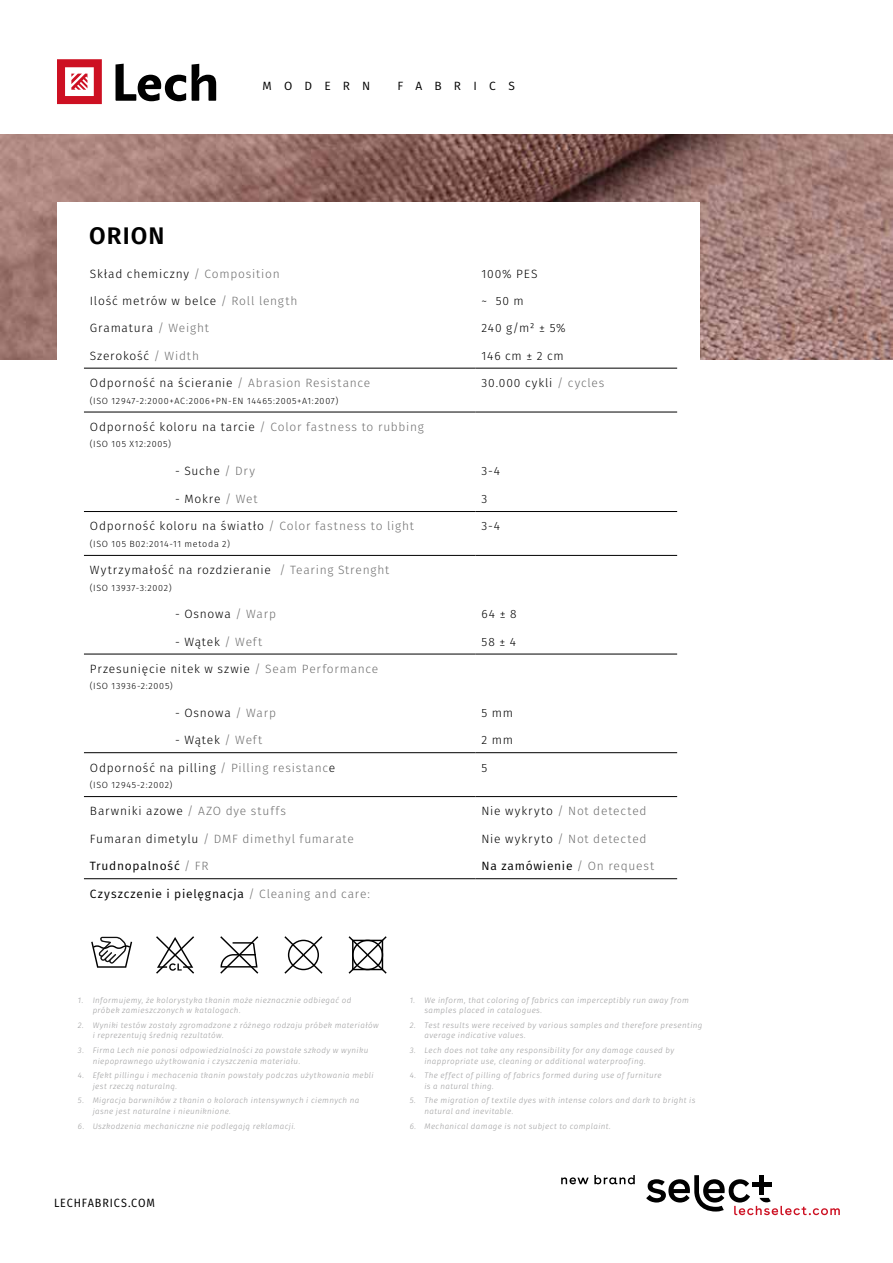
<style>
.page{position:relative;width:893px;height:1263px;background:#fff}
.page>*{position:absolute;margin:0;border:0;box-sizing:border-box;transform-origin:0 0}
.t1{font:600 24px "Fira Sans";letter-spacing:.045em;color:#000}
.t2{font:300 12px "Fira Sans";letter-spacing:.065em;color:#000}
.t3{font:12px "Fira Sans";letter-spacing:.065em;color:#000}
.t4{font:300 12px "Fira Sans";letter-spacing:.07em;color:#6e6e6e}
.t5{font:12px "Fira Sans Condensed";letter-spacing:.075em;color:#000}
.t6{font:12px "Fira Sans";letter-spacing:1.025em;color:#000}
.t7{font:300 9px "Fira Sans";letter-spacing:.075em;color:#000}
.t8{font:italic 300 8.1px/10.6px "Fira Sans";letter-spacing:.045em;color:#9c9c9d}
.s1{color:#6e6e6e}
.s2{color:#000}
.s3{font-weight:300;color:#6e6e6e}
</style>
<div class="page">
<img style="left:0;top:135px;width:893px;height:225px">
<div style="left:57px;top:202px;width:642px;height:540px;background:#fff"></div>
<svg style="left:192px;top:64px;width:24px;height:37px"></svg>
<svg style="left:116px;top:64px;width:70px;height:37px"></svg>
<svg style="left:57px;top:59px;width:45px;height:45px"></svg>
<hr style="left:84px;top:368px;width:392px;height:1px;background:#000">
<hr style="left:476px;top:368px;width:201px;height:1px;background:#000">
<hr style="left:84px;top:412px;width:392px;height:1px;background:#000">
<hr style="left:476px;top:412px;width:201px;height:1px;background:#000">
<hr style="left:84px;top:511px;width:392px;height:1px;background:#000">
<hr style="left:476px;top:511px;width:201px;height:1px;background:#000">
<hr style="left:84px;top:555px;width:392px;height:1px;background:#000">
<hr style="left:476px;top:555px;width:201px;height:1px;background:#000">
<hr style="left:84px;top:654px;width:392px;height:1px;background:#000">
<hr style="left:476px;top:654px;width:201px;height:1px;background:#000">
<hr style="left:84px;top:752px;width:392px;height:1px;background:#000">
<hr style="left:476px;top:752px;width:201px;height:1px;background:#000">
<hr style="left:84px;top:796px;width:392px;height:1px;background:#000">
<hr style="left:476px;top:796px;width:201px;height:1px;background:#000">
<hr style="left:84px;top:878px;width:392px;height:1px;background:#000">
<hr style="left:476px;top:878px;width:201px;height:1px;background:#000">
<svg style="left:646px;top:1175px;width:194px;height:40px"></svg>
<svg style="left:561px;top:1175px;width:74px;height:9px"></svg>
<svg style="left:349px;top:936px;width:38px;height:38px"></svg>
<svg style="left:156px;top:936px;width:38px;height:38px"></svg>
<svg style="left:284px;top:936px;width:38px;height:38px"></svg>
<svg style="left:91px;top:937px;width:41px;height:31px"></svg>
<svg style="left:220px;top:936px;width:38px;height:38px"></svg>
<h1 class="t1" style="left:89px;top:216px;width:77px">ORION</h1>
<h2 class="t3" style="left:262px;top:76px;width:109px">MODERN</h2>
<h2 class="t6" style="left:398px;top:76px;width:119px">FABRICS</h2>
<h2 class="t2" style="left:90px;top:265px;width:191px">Skład chemiczny <span class="s1">/ Composition</span></h2>
<h2 class="t2" style="left:482px;top:265px;width:57px">100% PES</h2>
<h2 class="t2" style="left:90px;top:292px;width:209px">Ilość metrów w belce <span class="s1">/ Roll length</span></h2>
<h2 class="t2" style="left:482px;top:292px;width:44px">~ 50 m</h2>
<h2 class="t2" style="left:90px;top:320px;width:120px">Gramatura <span class="s1">/ Weight</span></h2>
<h2 class="t2" style="left:482px;top:320px;width:86px">240 g/m² ± 5%</h2>
<h2 class="t2" style="left:90px;top:347px;width:111px">Szerokość <span class="s1">/ Width</span></h2>
<h2 class="t2" style="left:482px;top:347px;width:84px">146 cm ± 2 cm</h2>
<h2 class="t2" style="left:90px;top:374px;width:282px">Odporność na ścieranie <span class="s1">/ Abrasion Resistance</span></h2>
<p class="t7" style="left:90px;top:394px;width:250px">(ISO 12947-2:2000+AC:2006+PN-EN 14465:2005+A1:2007)</p>
<h2 class="t2" style="left:482px;top:374px;width:124px">30.000 cykli <span class="s1">/ cycles</span></h2>
<h2 class="t2" style="left:90px;top:418px;width:335px">Odporność koloru na tarcie <span class="s1">/ Color fastness to rubbing</span></h2>
<p class="t7" style="left:90px;top:438px;width:83px">(ISO 105 X12:2005)</p>
<h2 class="t2" style="left:175px;top:462px;width:81px">- Suche <span class="s1">/ Dry</span></h2>
<h2 class="t2" style="left:482px;top:462px;width:20px">3-4</h2>
<h2 class="t2" style="left:175px;top:490px;width:84px">- Mokre <span class="s1">/ Wet</span></h2>
<h2 class="t2" style="left:482px;top:490px;width:7px">3</h2>
<h2 class="t2" style="left:90px;top:518px;width:326px">Odporność koloru na światło <span class="s1">/ Color fastness to light</span></h2>
<p class="t7" style="left:90px;top:537px;width:142px">(ISO 105 B02:2014-11 metoda 2)</p>
<h2 class="t2" style="left:482px;top:518px;width:20px">3-4</h2>
<h2 class="t2" style="left:90px;top:562px;width:301px">Wytrzymałość na rozdzieranie <span class="s1">/ Tearing Strenght</span></h2>
<p class="t7" style="left:90px;top:581px;width:83px">(ISO 13937-3:2002)</p>
<h2 class="t2" style="left:175px;top:605px;width:103px">- Osnowa <span class="s1">/ Warp</span></h2>
<h2 class="t2" style="left:482px;top:605px;width:37px">64 ± 8</h2>
<h2 class="t2" style="left:175px;top:633px;width:89px">- Wątek <span class="s1">/ Weft</span></h2>
<h2 class="t2" style="left:482px;top:633px;width:36px">58 ± 4</h2>
<h2 class="t2" style="left:90px;top:660px;width:290px">Przesunięcie nitek w szwie <span class="s1">/ Seam Performance</span></h2>
<p class="t7" style="left:90px;top:680px;width:84px">(ISO 13936-2:2005)</p>
<h2 class="t2" style="left:175px;top:704px;width:103px">- Osnowa <span class="s1">/ Warp</span></h2>
<h2 class="t2" style="left:482px;top:704px;width:33px">5 mm</h2>
<h2 class="t2" style="left:175px;top:731px;width:89px">- Wątek <span class="s1">/ Weft</span></h2>
<h2 class="t2" style="left:482px;top:731px;width:33px">2 mm</h2>
<h2 class="t2" style="left:90px;top:759px;width:247px">Odporność na pilling <span class="s1">/ Pilling resistanc</span>e</h2>
<p class="t7" style="left:90px;top:778px;width:84px">(ISO 12945-2:2002)</p>
<h2 class="t2" style="left:482px;top:759px;width:7px">5</h2>
<h2 class="t2" style="left:90px;top:803px;width:198px">Barwniki azowe <span class="s1">/ AZO dye stuffs</span></h2>
<h2 class="t4" style="left:482px;top:803px;width:167px"><span class="s2">Nie wykryto</span> / Not detected</h2>
<h2 class="t4" style="left:90px;top:830px;width:265px"><span class="s2">Fumaran dimetylu</span> / DMF dimethyl fumarate</h2>
<h2 class="t4" style="left:482px;top:830px;width:167px"><span class="s2">Nie wykryto</span> / Not detected</h2>
<h2 class="t3" style="left:90px;top:857px;width:120px">Trudnopalność <span class="s3">/ FR</span></h2>
<h2 class="t3" style="left:482px;top:857px;width:174px">Na zamówienie <span class="s3">/ On request</span></h2>
<h2 class="t3" style="left:90px;top:884px;width:281px">Czyszczenie i pielęgnacja <span class="s3">/ Cleaning and care:</span></h2>
<p class="t8" style="left:93px;top:994px;width:260px;text-indent:-15px">1. Informujemy, że kolorystyka tkanin może nieznacznie odbiegać od próbek zamieszczonych w katalogach.</p>
<p class="t8" style="left:93px;top:1019px;width:288px;text-indent:-15px">2. Wyniki testów zostały zgromadzone z różnego rodzaju próbek materiałów i reprezentują średnią rezultatów.</p>
<p class="t8" style="left:93px;top:1045px;width:277px;text-indent:-15px">3. Firma Lech nie ponosi odpowiedzialności za powstałe szkody w wyniku niepoprawnego użytkowania i czyszczenia materiału.</p>
<p class="t8" style="left:93px;top:1070px;width:283px;text-indent:-15px">4. Efekt pillingu i mechacenia tkanin powstały podczas użytkowania mebli jest rzeczą naturalną.</p>
<p class="t8" style="left:93px;top:1095px;width:268px;text-indent:-15px">5. Migracja barwników z tkanin o kolorach intensywnych i ciemnych na jasne jest naturalne i nieuniknione.</p>
<p class="t8" style="left:78px;top:1120px;width:219px">6. Uszkodzenia mechaniczne nie podlegają reklamacji.</p>
<h2 class="t5" style="left:54px;top:1194px;width:102px">LECHFABRICS.COM</h2>
<p class="t8" style="left:424px;top:994px;width:266px;text-indent:-15px">1. We inform, that coloring of fabrics can imperceptibly run away from samples placed in catalogues.</p>
<p class="t8" style="left:424px;top:1019px;width:279px;text-indent:-15px">2. Test results were received by various samples and therefore presenting average indicative values.</p>
<p class="t8" style="left:424px;top:1045px;width:251px;text-indent:-15px">3. Lech does not take any responsibility for any damage caused by inappropriate use, cleaning or additional waterproofing.</p>
<p class="t8" style="left:424px;top:1070px;width:239px;text-indent:-15px">4. The effect of pilling of fabrics formed during use of furniture is a natural thing.</p>
<p class="t8" style="left:424px;top:1095px;width:272px;text-indent:-15px">5. The migration of textile dyes with intense colors and dark to bright is natural and inevitable.</p>
<p class="t8" style="left:410px;top:1120px;width:203px">6. Mechanical damage is not subject to complaint.</p>
</div>
